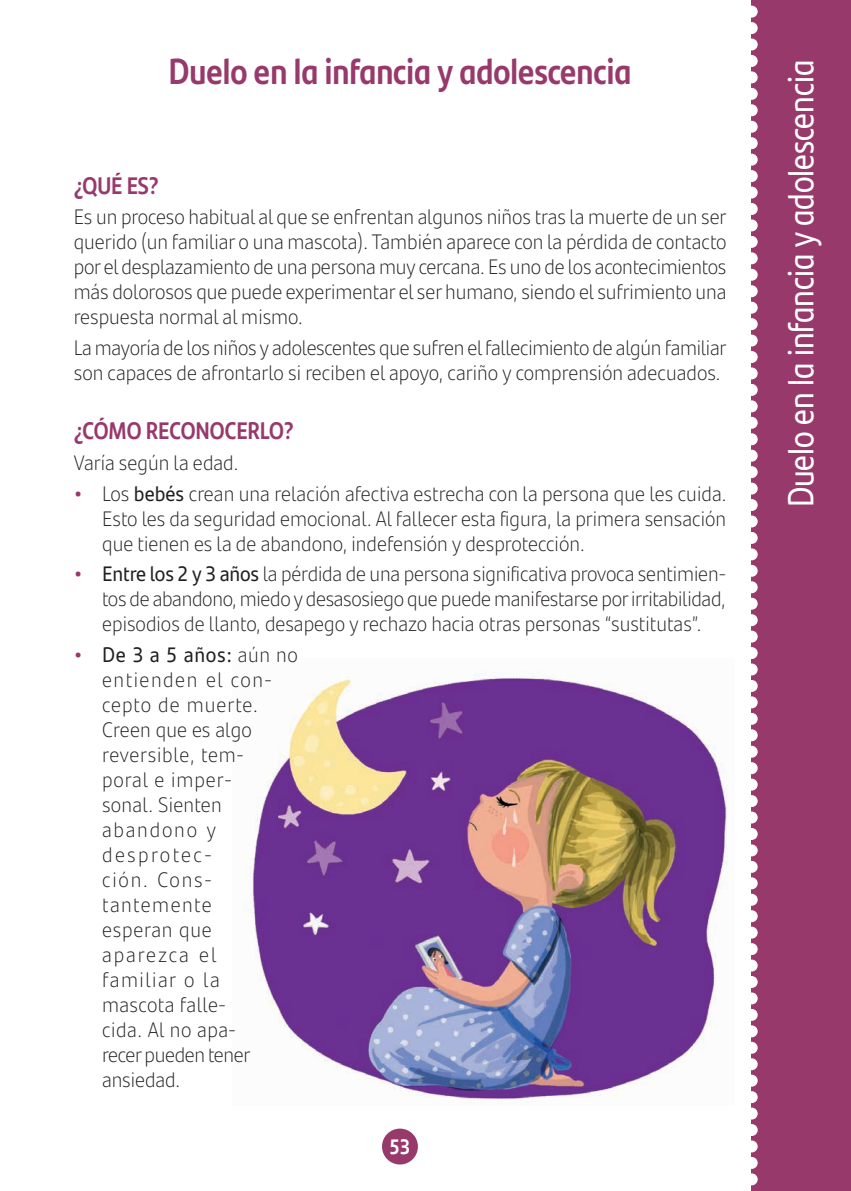
<style>
.page{position:relative;width:851px;height:1191px;background:#fff}
.page>*{position:absolute;margin:0;border:0;box-sizing:border-box;transform-origin:0 0}
.t1{font:36px "Santander Headline";color:#fff;scale:.9 1}
.t2{font:700 36px "Santander Headline";color:#98396c;scale:.9 1}
.t3{font:700 24px "Santander Headline";color:#98396c;scale:.9 1}
.t4{font:300 21px/25px "Santander Text";color:#231f20;text-align:justify;scale:.95 1}
.t5{font:300 21px/25px "Santander Text";letter-spacing:.04em;color:#231f20;scale:.95 1}
.t6{font:700 21px "Santander Headline";color:#fff;scale:.9 1}
.s1{font-weight:700;color:#98396c}
.s2{font-weight:400}
</style>
<div class="page">
<div style="left:751px;top:0;width:99px;height:1191px;background:#98396c"></div>
<div style="left:745px;top:6px;width:12px;height:12px;background:#fff;border-radius:50%"></div>
<div style="left:745px;top:22px;width:12px;height:12px;background:#fff;border-radius:50%"></div>
<div style="left:745px;top:39px;width:12px;height:11px;background:#fff;border-radius:50%"></div>
<div style="left:745px;top:55px;width:12px;height:12px;background:#fff;border-radius:50%"></div>
<div style="left:745px;top:71px;width:12px;height:12px;background:#fff;border-radius:50%"></div>
<div style="left:745px;top:88px;width:12px;height:12px;background:#fff;border-radius:50%"></div>
<div style="left:745px;top:104px;width:12px;height:12px;background:#fff;border-radius:50%"></div>
<div style="left:745px;top:121px;width:12px;height:12px;background:#fff;border-radius:50%"></div>
<div style="left:745px;top:137px;width:12px;height:12px;background:#fff;border-radius:50%"></div>
<div style="left:745px;top:154px;width:12px;height:12px;background:#fff;border-radius:50%"></div>
<div style="left:745px;top:170px;width:12px;height:12px;background:#fff;border-radius:50%"></div>
<div style="left:745px;top:186px;width:12px;height:12px;background:#fff;border-radius:50%"></div>
<div style="left:745px;top:203px;width:12px;height:12px;background:#fff;border-radius:50%"></div>
<div style="left:745px;top:219px;width:12px;height:12px;background:#fff;border-radius:50%"></div>
<div style="left:745px;top:236px;width:12px;height:12px;background:#fff;border-radius:50%"></div>
<div style="left:745px;top:252px;width:12px;height:12px;background:#fff;border-radius:50%"></div>
<div style="left:745px;top:269px;width:12px;height:12px;background:#fff;border-radius:50%"></div>
<div style="left:745px;top:285px;width:12px;height:12px;background:#fff;border-radius:50%"></div>
<div style="left:745px;top:302px;width:12px;height:12px;background:#fff;border-radius:50%"></div>
<div style="left:745px;top:318px;width:12px;height:12px;background:#fff;border-radius:50%"></div>
<div style="left:745px;top:334px;width:12px;height:12px;background:#fff;border-radius:50%"></div>
<div style="left:745px;top:351px;width:12px;height:12px;background:#fff;border-radius:50%"></div>
<div style="left:745px;top:367px;width:12px;height:12px;background:#fff;border-radius:50%"></div>
<div style="left:745px;top:384px;width:12px;height:12px;background:#fff;border-radius:50%"></div>
<div style="left:745px;top:400px;width:12px;height:12px;background:#fff;border-radius:50%"></div>
<div style="left:745px;top:417px;width:12px;height:12px;background:#fff;border-radius:50%"></div>
<div style="left:745px;top:433px;width:12px;height:12px;background:#fff;border-radius:50%"></div>
<div style="left:745px;top:450px;width:12px;height:12px;background:#fff;border-radius:50%"></div>
<div style="left:745px;top:466px;width:12px;height:12px;background:#fff;border-radius:50%"></div>
<div style="left:745px;top:482px;width:12px;height:12px;background:#fff;border-radius:50%"></div>
<div style="left:745px;top:499px;width:12px;height:12px;background:#fff;border-radius:50%"></div>
<div style="left:745px;top:515px;width:12px;height:12px;background:#fff;border-radius:50%"></div>
<div style="left:745px;top:532px;width:12px;height:12px;background:#fff;border-radius:50%"></div>
<div style="left:745px;top:548px;width:12px;height:12px;background:#fff;border-radius:50%"></div>
<div style="left:745px;top:565px;width:12px;height:12px;background:#fff;border-radius:50%"></div>
<div style="left:745px;top:581px;width:12px;height:12px;background:#fff;border-radius:50%"></div>
<div style="left:745px;top:598px;width:12px;height:11px;background:#fff;border-radius:50%"></div>
<div style="left:745px;top:614px;width:12px;height:12px;background:#fff;border-radius:50%"></div>
<div style="left:745px;top:630px;width:12px;height:12px;background:#fff;border-radius:50%"></div>
<div style="left:745px;top:647px;width:12px;height:12px;background:#fff;border-radius:50%"></div>
<div style="left:745px;top:663px;width:12px;height:12px;background:#fff;border-radius:50%"></div>
<div style="left:745px;top:680px;width:12px;height:12px;background:#fff;border-radius:50%"></div>
<div style="left:745px;top:696px;width:12px;height:12px;background:#fff;border-radius:50%"></div>
<div style="left:745px;top:713px;width:12px;height:12px;background:#fff;border-radius:50%"></div>
<div style="left:745px;top:729px;width:12px;height:12px;background:#fff;border-radius:50%"></div>
<div style="left:745px;top:745px;width:12px;height:12px;background:#fff;border-radius:50%"></div>
<div style="left:745px;top:762px;width:12px;height:12px;background:#fff;border-radius:50%"></div>
<div style="left:745px;top:778px;width:12px;height:12px;background:#fff;border-radius:50%"></div>
<div style="left:745px;top:795px;width:12px;height:12px;background:#fff;border-radius:50%"></div>
<div style="left:745px;top:811px;width:12px;height:12px;background:#fff;border-radius:50%"></div>
<div style="left:745px;top:828px;width:12px;height:12px;background:#fff;border-radius:50%"></div>
<div style="left:745px;top:844px;width:12px;height:12px;background:#fff;border-radius:50%"></div>
<div style="left:745px;top:861px;width:12px;height:12px;background:#fff;border-radius:50%"></div>
<div style="left:745px;top:877px;width:12px;height:12px;background:#fff;border-radius:50%"></div>
<div style="left:745px;top:893px;width:12px;height:12px;background:#fff;border-radius:50%"></div>
<div style="left:745px;top:910px;width:12px;height:12px;background:#fff;border-radius:50%"></div>
<div style="left:745px;top:926px;width:12px;height:12px;background:#fff;border-radius:50%"></div>
<div style="left:745px;top:943px;width:12px;height:12px;background:#fff;border-radius:50%"></div>
<div style="left:745px;top:959px;width:12px;height:12px;background:#fff;border-radius:50%"></div>
<div style="left:745px;top:976px;width:12px;height:12px;background:#fff;border-radius:50%"></div>
<div style="left:745px;top:992px;width:12px;height:12px;background:#fff;border-radius:50%"></div>
<div style="left:745px;top:1009px;width:12px;height:12px;background:#fff;border-radius:50%"></div>
<div style="left:745px;top:1025px;width:12px;height:12px;background:#fff;border-radius:50%"></div>
<div style="left:745px;top:1041px;width:12px;height:12px;background:#fff;border-radius:50%"></div>
<div style="left:745px;top:1058px;width:12px;height:12px;background:#fff;border-radius:50%"></div>
<div style="left:745px;top:1074px;width:12px;height:12px;background:#fff;border-radius:50%"></div>
<div style="left:745px;top:1091px;width:12px;height:12px;background:#fff;border-radius:50%"></div>
<div style="left:745px;top:1107px;width:12px;height:12px;background:#fff;border-radius:50%"></div>
<div style="left:745px;top:1124px;width:12px;height:12px;background:#fff;border-radius:50%"></div>
<div style="left:745px;top:1140px;width:12px;height:12px;background:#fff;border-radius:50%"></div>
<div style="left:745px;top:1157px;width:12px;height:11px;background:#fff;border-radius:50%"></div>
<div style="left:745px;top:1173px;width:12px;height:12px;background:#fff;border-radius:50%"></div>
<img style="left:244px;top:675px;width:484px;height:429px">
<div style="left:382px;top:1128px;width:36px;height:36px;background:#98396c;border-radius:50%"></div>
<h1 class="t2" style="left:168px;top:44px;width:515px">Duelo en la infancia y adolescencia</h1>
<p class="t3" style="left:74px;top:167px;width:96px">¿QUÉ ES?</p>
<p class="t4" style="left:74px;top:204px;width:688px">Es un proceso habitual al que se enfrentan algunos niños tras la muerte de un ser querido (un familiar o una mascota). También aparece con la pérdida de contacto por el desplazamiento de una persona muy cercana. Es uno de los acontecimientos más dolorosos que puede experimentar el ser humano, siendo el sufrimiento una respuesta normal al mismo.</p>
<p class="t4" style="left:74px;top:334px;width:688px">La mayoría de los niños y adolescentes que sufren el fallecimiento de algún familiar son capaces de afrontarlo si reciben el apoyo, cariño y comprensión adecuados.</p>
<p class="t3" style="left:74px;top:412px;width:246px">¿CÓMO RECONOCERLO?</p>
<p class="t4" style="left:74px;top:449px;width:175px">Varía según la edad.</p>
<p class="t4" style="left:102px;top:480px;width:658px;text-indent:-28px"><span class="s1">•</span> Los <span class="s2">bebés</span> crean una relación afectiva estrecha con la persona que les cuida.<br>Esto les da seguridad emocional. Al fallecer esta figura, la primera sensación que tienen es la de abandono, indefensión y desprotección.</p>
<p class="t4" style="left:102px;top:560px;width:658px;text-indent:-28px"><span class="s1">•</span> <span class="s2">Entre los 2 y 3 años</span> la pérdida de una persona significativa provoca sentimien&shy;tos de abandono, miedo y desasosiego que puede manifestarse por irritabilidad, episodios de llanto, desapego y rechazo hacia otras personas “sustitutas”.</p>
<p class="t5" style="left:102px;top:641px;width:207px;text-indent:-28px"><span class="s1">•</span> <span class="s2">De 3 a 5 años:</span> aún no entienden el con&shy;cepto de muerte.<br>Creen que es algo reversible, tem-<br>poral e imper-<br>sonal. Sienten abandono y desprotec-<br>ción. Cons&shy;tantemente<br>esperan que aparezca el<br>familiar o la<br>mascota falle-<br>cida. Al no apa-<br>recer pueden tener ansiedad.</p>
<p class="t6" style="left:389px;top:1130px;width:25px">53</p>
<h1 class="t1" style="left:773px;top:507px;width:499px;rotate:-90deg">Duelo en la infancia y adolescencia</h1>
</div>
